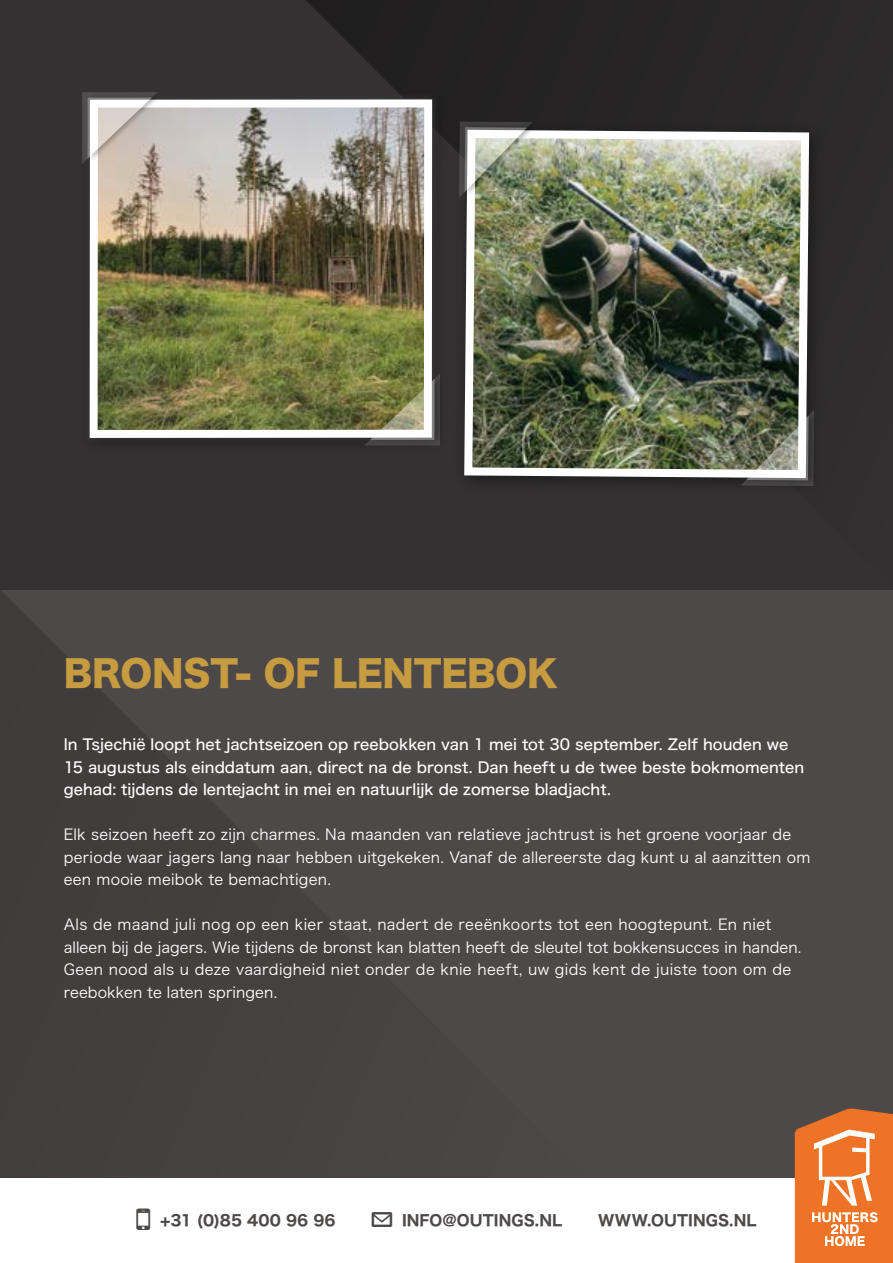
<style>
.page{position:relative;width:893px;height:1263px;background:#fff}
.page>*{position:absolute;margin:0;border:0;box-sizing:border-box;transform-origin:0 0}
.t1{font:36px "Hiragino Sans W8";letter-spacing:-.005em;color:#c79b40}
.t2{font:15px/22.5px "Hiragino Sans W3";letter-spacing:.015em;color:#fff}
.t3{font:15px/22.5px "Hiragino Sans W5";letter-spacing:.005em;color:#fff}
.t4{font:15px "Hiragino Sans W7";letter-spacing:.005em;color:#4d4949}
</style>
<div class="page">
<div style="left:0;top:0;width:893px;height:1178px;background:#4d4949"></div>
<div style="left:0;top:0;width:893px;height:590px;background:#333132"></div>
<svg style="left:0;top:590px;width:205px;height:588px;fill:#423e3e"></svg>
<svg style="left:306px;top:0;width:456px;height:146px;fill:#252324"></svg>
<div style="left:78px;top:90px;width:370px;height:366px;background:#312f30"></div>
<div style="left:82px;top:91px;width:358px;height:354px;background:#4d4949;opacity:.75"></div>
<img style="left:99px;top:108px;width:324px;height:321px">
<div style="left:90px;top:99px;width:342px;height:339px;border:8px solid #fff"></div>
<svg style="left:364px;top:373px;width:76px;height:72px;background:#908f6f"></svg>
<div style="left:88px;top:94px;width:72px;height:69px;background:#000;opacity:.89"></div>
<svg style="left:82px;top:92px;width:76px;height:72px;background:#bbb4af"></svg>
<div style="left:452px;top:120px;width:374px;height:377px;background:#2e2c2d"></div>
<img style="left:464px;top:126px;width:349px;height:354px">
<div style="left:465px;top:123px;width:71px;height:72px;background:#000;opacity:.89"></div>
<svg style="left:459px;top:122px;width:73px;height:77px;background:#999e8e"></svg>
<div style="left:747px;top:411px;width:70px;height:74px;background:#2a2929"></div>
<svg style="left:741px;top:409px;width:73px;height:77px;background:#7e8074"></svg>
<svg style="left:795px;top:1108px;width:98px;height:155px;background:#e88344"></svg>
<h1 class="t1" style="left:64px;top:654px;width:496px">BRONST- OF LENTEBOK</h1>
<p class="t3" style="left:64px;top:733px;width:742px">In Tsjechië loopt het jachtseizoen op reebokken van 1 mei tot 30 september. Zelf houden we<br>15 augustus als einddatum aan, direct na de bronst. Dan heeft u de twee beste bokmomenten gehad: tijdens de lentejacht in mei en natuurlijk de zomerse bladjacht.</p>
<p class="t2" style="left:64px;top:822px;width:748px">Elk seizoen heeft zo zijn charmes. Na maanden van relatieve jachtrust is het groene voorjaar de periode waar jagers lang naar hebben uitgekeken. Vanaf de allereerste dag kunt u al aanzitten om een mooie meibok te bemachtigen.</p>
<p class="t2" style="left:64px;top:912px;width:739px">Als de maand juli nog op een kier staat, nadert de reeënkoorts tot een hoogtepunt. En niet alleen bij de jagers. Wie tijdens de bronst kan blatten heeft de sleutel tot bokkensucces in handen.<br>Geen nood als u deze vaardigheid niet onder de knie heeft, uw gids kent de juiste toon om de reebokken te laten springen.</p>
<p class="t4" style="left:160px;top:1208px;width:177px">+31 (0)85 400 96 96</p>
<p class="t4" style="left:402px;top:1208px;width:162px">INFO@OUTINGS.NL</p>
<p class="t4" style="left:598px;top:1208px;width:160px">WWW.OUTINGS.NL</p>
</div>
